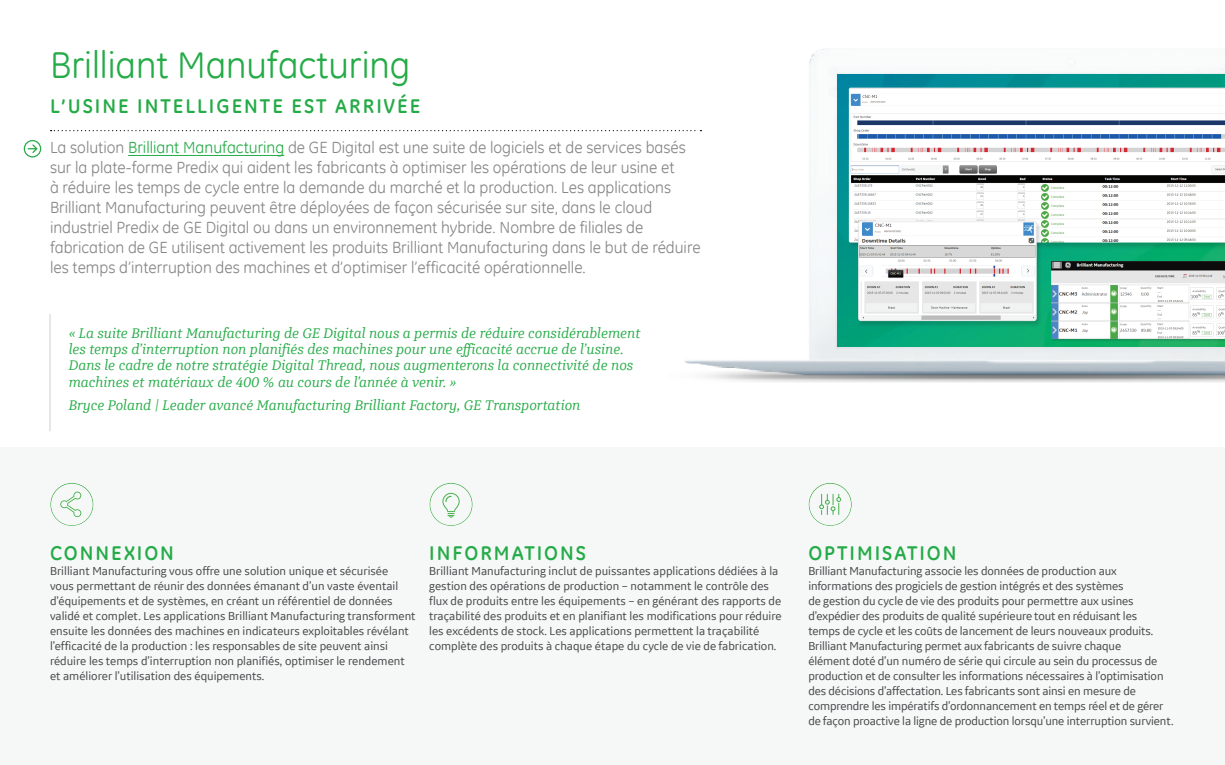
<style>
.page{position:relative;width:1225px;height:765px;background:#fff}
.page>*{position:absolute;margin:0;border:0;box-sizing:border-box;transform-origin:0 0}
.t1{font:37.5px "GE Inspira";color:#25ab47}
.t2{font:700 20px "GE Inspira";letter-spacing:.1em;color:#25ab47}
.t3{font:16.25px/20px "GE Inspira";color:#868686}
.t4{font:italic 15px/16.2px "GE Inspira Serif";color:#25ab47}
.t5{font:12.5px/15px "GE Inspira Sans";color:#464748}
.s1{color:#25ab47}
</style>
<div class="page">
<img style="left:667px;top:48px;width:558px;height:335px">
<img style="left:838px;top:74px;width:387px;height:272px">
<div style="left:847px;top:87px;width:378px;height:162px;background:#231f20;opacity:.2"></div>
<img style="left:849px;top:88px;width:376px;height:155px">
<div style="left:857px;top:220px;width:185px;height:107px;background:#231f20;opacity:.2"></div>
<img style="left:860px;top:221px;width:176px;height:98px">
<div style="left:858px;top:221px;width:178px;height:100px;border:1px solid #eaeaea;border-radius:2px"></div>
<div style="left:1050px;top:261px;width:175px;height:81px;background:#231f20;opacity:.2"></div>
<svg style="left:1051px;top:261px;width:174px;height:78px"></svg>
<div style="left:0;top:448px;width:1225px;height:317px;background:#f6f8f8"></div>
<hr style="left:128px;top:155px;width:156px;height:1px;background:#25ab47">
<svg style="left:51px;top:130px;width:650px;height:1px"></svg>
<hr style="left:49px;top:314px;width:2px;height:117px;background:#d8d9db">
<svg style="left:50px;top:483px;width:43px;height:43px"></svg>
<svg style="left:429px;top:483px;width:44px;height:43px"></svg>
<svg style="left:809px;top:483px;width:43px;height:43px"></svg>
<div style="left:24px;top:140px;width:17px;height:18px;border:1px solid #25ab47;border-radius:50%"></div>
<svg style="left:28px;top:144px;width:9px;height:9px"></svg>
<h1 class="t1" style="left:50px;top:41px;width:362px">Brilliant Manufacturing</h1>
<h2 class="t2" style="left:50px;top:94px;width:372px">L’USINE INTELLIGENTE EST ARRIVÉE</h2>
<p class="t3" style="left:50px;top:137px;width:652px">La solution <span class="s1">Brilliant Manufacturing</span> de GE Digital est une suite de logiciels et de services basés sur la plate-forme Predix qui aident les fabricants à optimiser les opérations de leur usine et<br>à réduire les temps de cycle entre la demande du marché et la production. Les applications Brilliant Manufacturing peuvent être déployées de façon sécurisée sur site, dans le cloud industriel Predix de GE Digital ou dans un environnement hybride. Nombre de filiales de fabrication de GE utilisent activement les produits Brilliant Manufacturing dans le but de réduire les temps d’interruption des machines et d’optimiser l’efficacité opérationnelle.</p>
<p class="t4" style="left:69px;top:324px;width:573px">« La suite Brilliant Manufacturing de GE Digital nous a permis de réduire considérablement les temps d’interruption non planifiés des machines pour une efficacité accrue de l’usine.<br>Dans le cadre de notre stratégie Digital Thread, nous augmenterons la connectivité de nos machines et matériaux de 400 % au cours de l’année à venir. »</p>
<p class="t4" style="left:69px;top:396px;width:513px">Bryce Poland | Leader avancé Manufacturing Brilliant Factory, GE Transportation</p>
<h2 class="t2" style="left:50px;top:540px;width:126px">CONNEXION</h2>
<p class="t5" style="left:50px;top:563px;width:367px">Brilliant Manufacturing vous offre une solution unique et sécurisée<br>vous permettant de réunir des données émanant d’un vaste éventail d’équipements et de systèmes, en créant un référentiel de données validé et complet. Les applications Brilliant Manufacturing transforment ensuite les données des machines en indicateurs exploitables révélant l’efficacité de la production : les responsables de site peuvent ainsi réduire les temps d’interruption non planifiés, optimiser le rendement et améliorer l’utilisation des équipements.</p>
<h2 class="t2" style="left:429px;top:540px;width:158px">INFORMATIONS</h2>
<p class="t5" style="left:429px;top:563px;width:354px">Brilliant Manufacturing inclut de puissantes applications dédiées à la gestion des opérations de production – notamment le contrôle des flux de produits entre les équipements – en générant des rapports de traçabilité des produits et en planifiant les modifications pour réduire les excédents de stock. Les applications permettent la traçabilité complète des produits à chaque étape du cycle de vie de fabrication.</p>
<h2 class="t2" style="left:808px;top:540px;width:150px">OPTIMISATION</h2>
<p class="t5" style="left:808px;top:563px;width:367px">Brilliant Manufacturing associe les données de production aux informations des progiciels de gestion intégrés et des systèmes<br>de gestion du cycle de vie des produits pour permettre aux usines d’expédier des produits de qualité supérieure tout en réduisant les<br>temps de cycle et les coûts de lancement de leurs nouveaux produits.<br>Brilliant Manufacturing permet aux fabricants de suivre chaque<br>élément doté d’un numéro de série qui circule au sein du processus de production et de consulter les informations nécessaires à l’optimisation des décisions d’affectation. Les fabricants sont ainsi en mesure de comprendre les impératifs d’ordonnancement en temps réel et de gérer de façon proactive la ligne de production lorsqu’une interruption survient.</p>
</div>
